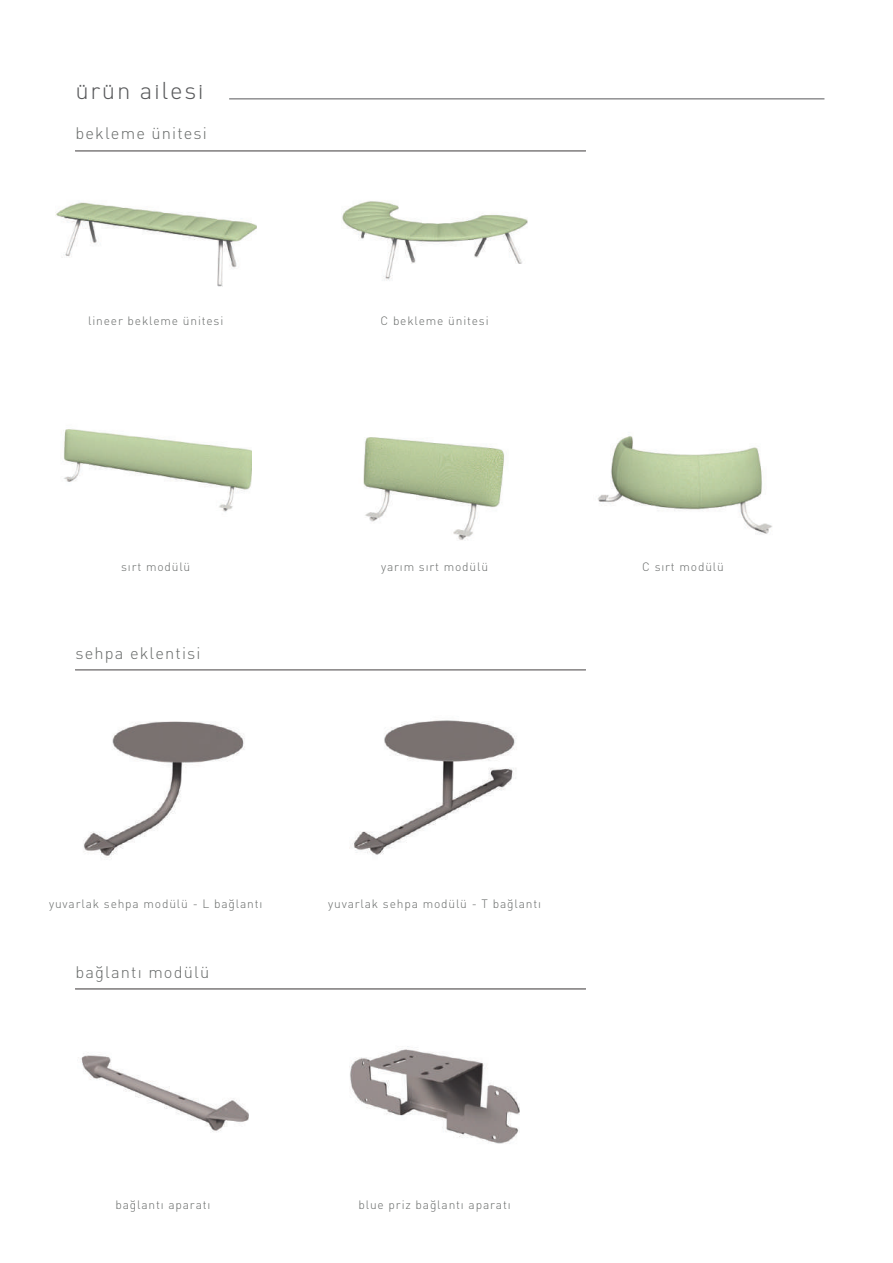
<style>
.page{position:relative;width:893px;height:1263px;background:#fff}
.page>*{position:absolute;margin:0;border:0;box-sizing:border-box;transform-origin:0 0}
.t1{font:300 24px "DIN Pro";letter-spacing:.07em;color:#57585a}
.t2{font:300 16.5px "DIN Pro";letter-spacing:.07em;color:#666968}
.t3{font:300 12px "DIN Pro";letter-spacing:.07em;color:#666968}
</style>
<div class="page">
<hr style="left:229px;top:98px;width:595px;height:1px;background:#57585a">
<img style="left:55px;top:202px;width:201px;height:85px">
<img style="left:342px;top:201px;width:186px;height:80px">
<img style="left:63px;top:429px;width:188px;height:83px">
<img style="left:363px;top:437px;width:142px;height:103px">
<img style="left:598px;top:436px;width:175px;height:99px">
<img style="left:83px;top:721px;width:162px;height:137px">
<img style="left:352px;top:720px;width:164px;height:135px">
<img style="left:78px;top:1055px;width:170px;height:77px">
<img style="left:350px;top:1046px;width:170px;height:98px">
<h1 class="t1" style="left:75px;top:75px;width:130px">ürün ailesi</h1>
<h2 class="t2" style="left:75px;top:120px;width:133px">bekleme ünitesi</h2>
<p class="t3" style="left:88px;top:311px;width:137px">lineer bekleme ünitesi</p>
<p class="t3" style="left:381px;top:311px;width:110px">C bekleme ünitesi</p>
<p class="t3" style="left:121px;top:558px;width:71px">sırt modülü</p>
<p class="t3" style="left:381px;top:558px;width:109px">yarım sırt modülü</p>
<p class="t3" style="left:642px;top:558px;width:83px">C sırt modülü</p>
<h2 class="t2" style="left:75px;top:640px;width:127px">sehpa eklentisi</h2>
<p class="t3" style="left:49px;top:895px;width:215px">yuvarlak sehpa modülü - L bağlantı</p>
<h2 class="t2" style="left:75px;top:959px;width:135px">bağlantı modülü</h2>
<p class="t3" style="left:328px;top:895px;width:214px">yuvarlak sehpa modülü - T bağlantı</p>
<p class="t3" style="left:115px;top:1195px;width:97px">bağlantı aparatı</p>
<p class="t3" style="left:359px;top:1195px;width:154px">blue priz bağlantı aparatı</p>
</div>
